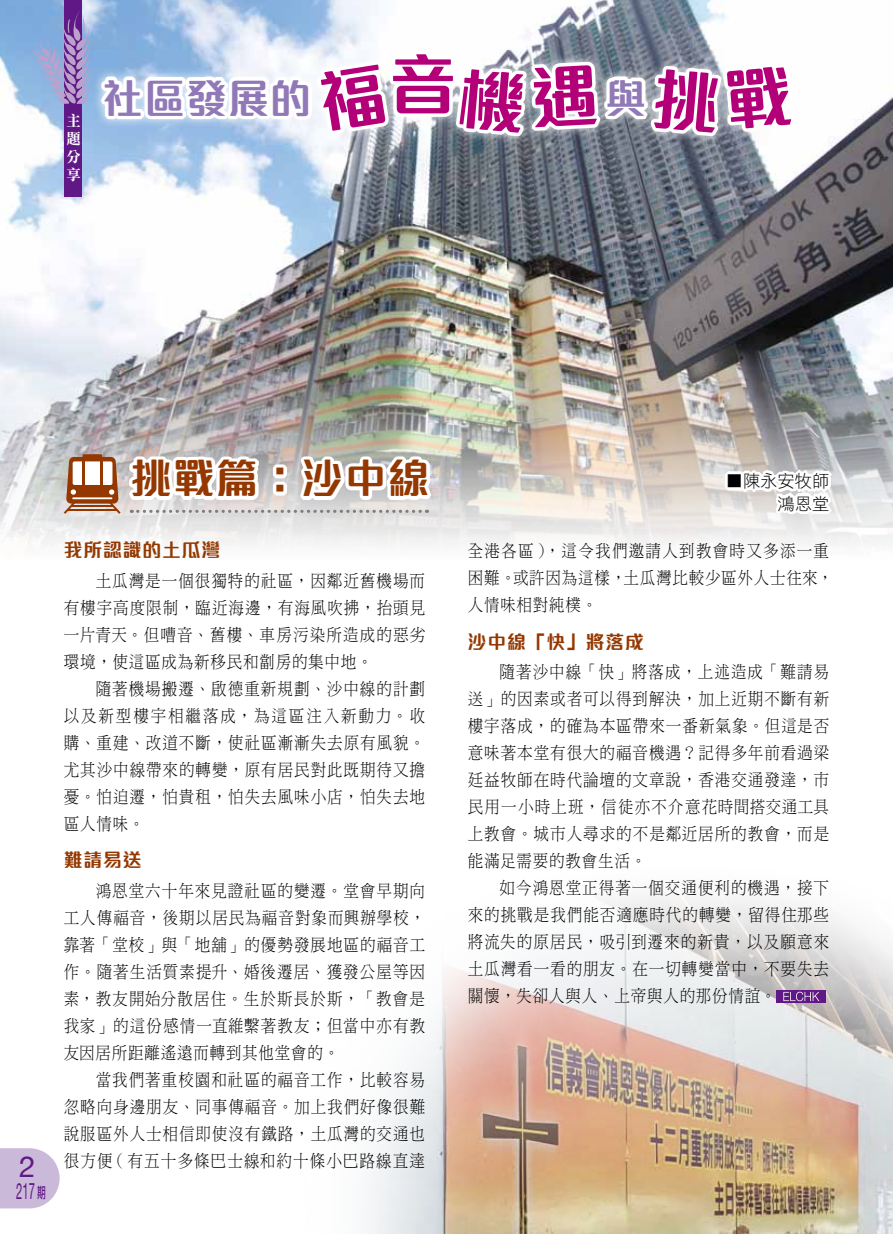
<style>
.page{position:relative;width:893px;height:1234px;background:#fff}
.page>*{position:absolute;margin:0;border:0;box-sizing:border-box;transform-origin:0 0}
.t1{font:700 67.35px "M Finance HK";color:#b30079}
.t2{font:700 41.4px "M Finance HK";letter-spacing:.035em;color:#943800}
.t3{font:700 40.65px "M Finance HK";letter-spacing:.035em;color:#9079b6}
.t4{font:29.25px "Helvetica Neue";color:#601886}
.t5{font:22.5px "Helvetica Neue";color:#601886;scale:.5 1}
.t6{font:700 18.75px "M Finance HK";letter-spacing:.05em;color:#943800}
.t7{font:17.25px/27px "DF Ming HK W3";letter-spacing:.06em;color:#000;text-align:justify;scale:.9 1}
.t8{font:17.25px/22.5px "DF Hei HK W3";color:#000;text-align:right}
.t9{font:15.15px/18.1px "DF Li Song HK W7";color:#fff;text-align:justify;scale:.95 1}
.s1{font-family:"DF Li Hei HK W5";font-size:15px}
</style>
<div class="page">
<svg style="left:0;top:1148px;width:60px;height:60px;background:#d1c1dd"></svg>
<img style="left:368px;top:895px;width:525px;height:338px">
<img style="left:0;top:0;width:893px;height:545px">
<div style="left:777px;top:989px;width:49px;height:13px;background:#601886"></div>
<svg style="left:783px;top:991px;width:36px;height:9px"></svg>
<img style="left:31px;top:0;width:805px;height:545px">
<p class="t9" style="left:66px;top:111px;width:16px">主題分享</p>
<h3 class="t3" style="left:102px;top:77px;width:210px">社區發展的</h3>
<h1 class="t1" style="left:389px;top:50px;width:69px">音</h1>
<h3 class="t3" style="left:606px;top:77px;width:42px">與</h3>
<h3 class="t4" style="left:19px;top:1148px;width:18px">2</h3>
<h3 class="t5" style="left:16px;top:1177px;width:62px">217 <span class="s1">期</span></h3>
<h2 class="t2" style="left:130px;top:457px;width:300px">挑戰篇：沙中線</h2>
<p class="t6" style="left:64px;top:540px;width:158px">我所認識的土瓜灣</p>
<p class="t7" style="left:64px;top:566px;width:403px;text-indent:32px">土瓜灣是一個很獨特的社區，因鄰近舊機場而有樓宇高度限制，臨近海邊，有海風吹拂，抬頭見一片青天。但嘈音、舊樓、車房污染所造成的惡劣環境，使這區成為新移民和劏房的集中地。</p>
<p class="t7" style="left:64px;top:674px;width:403px;text-indent:32px">隨著機場搬遷、啟德重新規劃、沙中線的計劃以及新型樓宇相繼落成，為這區注入新動力。收購、重建、改道不斷，使社區漸漸失去原有風貌。尤其沙中線帶來的轉變，原有居民對此既期待又擔憂。怕迫遷，怕貴租，怕失去風味小店，怕失去地區人情味。</p>
<p class="t6" style="left:64px;top:850px;width:79px">難請易送</p>
<p class="t7" style="left:64px;top:876px;width:403px;text-indent:32px">鴻恩堂六十年來見證社區的變遷。堂會早期向工人傳福音，後期以居民為福音對象而興辦學校，靠著「堂校」與「地舖」的優勢發展地區的福音工作。隨著生活質素提升、婚後遷居、獲發公屋等因素，教友開始分散居住。生於斯長於斯，「教會是我家」的這份感情一直維繫著教友；但當中亦有教友因居所距離遙遠而轉到其他堂會的。</p>
<p class="t7" style="left:64px;top:1065px;width:403px;text-indent:32px">當我們著重校園和社區的福音工作，比較容易忽略向身邊朋友、同事傳福音。加上我們好像很難說服區外人士相信即使沒有鐵路，土瓜灣的交通也很方便 ( 有五十多條巴士線和約十條小巴路線直達</p>
<p class="t8" style="left:726px;top:469px;width:105px">■陳永安牧師鴻恩堂</p>
<p class="t7" style="left:468px;top:537px;width:407px;text-align:left">全港各區 )，這令我們邀請人到教會時又多添一重困難。或許因為這樣，土瓜灣比較少區外人士往來，人情味相對純樸。</p>
<p class="t6" style="left:468px;top:632px;width:178px">沙中線「快」將落成</p>
<p class="t7" style="left:468px;top:658px;width:403px;text-indent:32px">隨著沙中線「快」將落成，上述造成「難請易送」的因素或者可以得到解決，加上近期不斷有新樓宇落成，的確為本區帶來一番新氣象。但這是否意味著本堂有很大的福音機遇？記得多年前看過梁廷益牧師在時代論壇的文章說，香港交通發達，市民用一小時上班，信徒亦不介意花時間搭交通工具上教會。城市人尋求的不是鄰近居所的教會，而是能滿足需要的教會生活。</p>
<p class="t7" style="left:468px;top:874px;width:403px;text-indent:32px">如今鴻恩堂正得著一個交通便利的機遇，接下來的挑戰是我們能否適應時代的轉變，留得住那些將流失的原居民，吸引到遷來的新貴，以及願意來土瓜灣看一看的朋友。在一切轉變當中，不要失去關懷，失卻人與人、上帝與人的那份情誼。</p>
</div>
